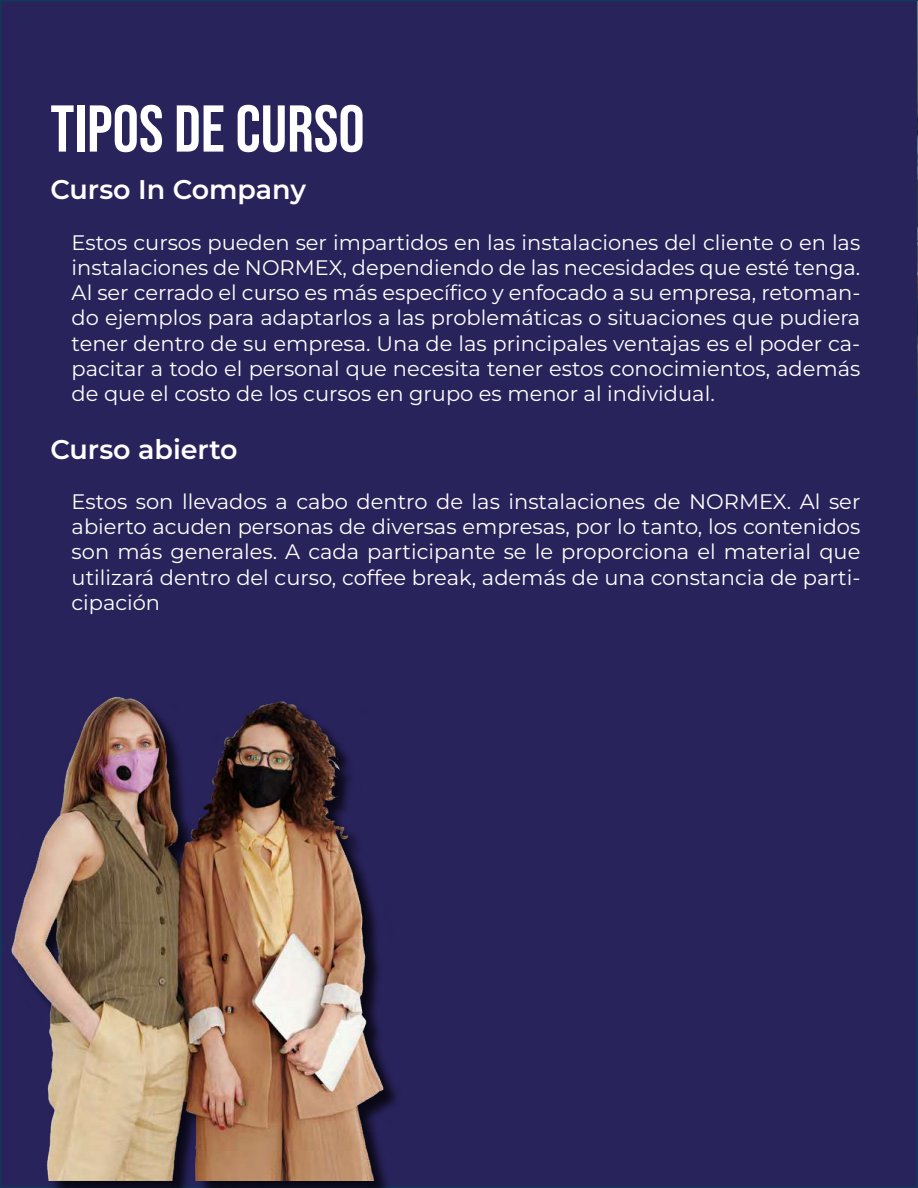
<style>
.page{position:relative;width:918px;height:1188px;background:#fff}
.page>*{position:absolute;margin:0;border:0;box-sizing:border-box;transform-origin:0 0}
.t1{font:66px "Bebas Neue";color:#fff}
.t2{font:600 27px "Montserrat";color:#fff}
.t3{font:21px/25.2px "Montserrat";color:#fff;text-align:justify}
</style>
<div class="page">
<div style="left:1px;top:1px;width:916px;height:1186px;background:#29235c"></div>
<img style="left:917px;top:2px;width:1px;height:396px">
<img style="left:0;top:575px;width:397px;height:606px">
<h1 class="t1" style="left:50px;top:91px;width:316px">TIPOS DE CURSO</h1>
<p class="t2" style="left:50px;top:172px;width:257px">Curso In Company</p>
<p class="t3" style="left:72px;top:229px;width:790px">Estos cursos pueden ser impartidos en las instalaciones del cliente o en las instalaciones de NORMEX, dependiendo de las necesidades que esté tenga.<br>Al ser cerrado el curso es más específico y enfocado a su empresa, retoman&shy;do ejemplos para adaptarlos a las problemáticas o situaciones que pudiera tener dentro de su empresa. Una de las principales ventajas es el poder ca&shy;pacitar a todo el personal que necesita tener estos conocimientos, además de que el costo de los cursos en grupo es menor al individual.</p>
<p class="t2" style="left:50px;top:431px;width:189px">Curso abierto</p>
<p class="t3" style="left:72px;top:488px;width:790px">Estos son llevados a cabo dentro de las instalaciones de NORMEX. Al ser abierto acuden personas de diversas empresas, por lo tanto, los contenidos son más generales. A cada participante se le proporciona el material que utilizará dentro del curso, coffee break, además de una constancia de parti&shy;cipación</p>
</div>
